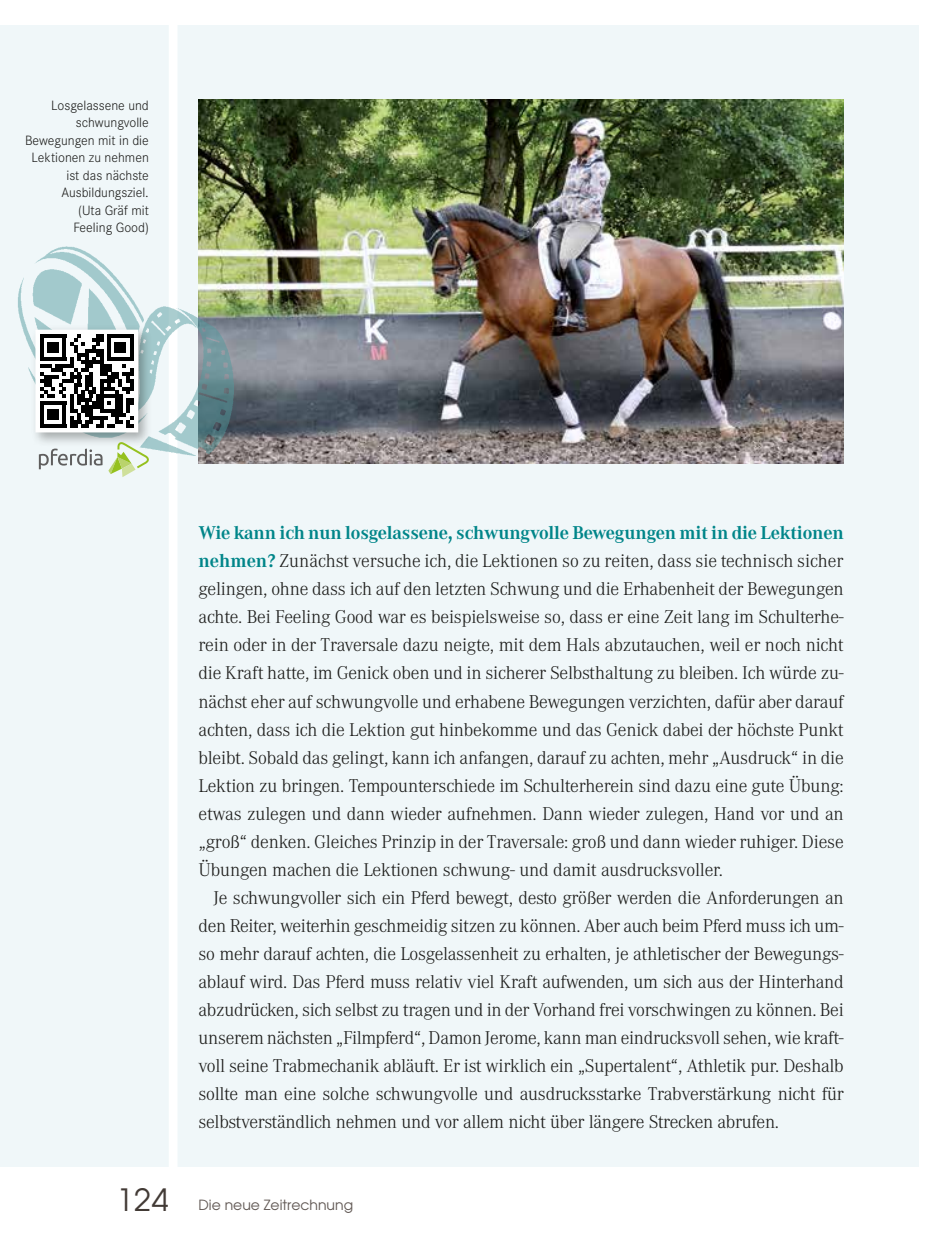
<style>
.page{position:relative;width:943px;height:1241px;background:#fff}
.page>*{position:absolute;margin:0;border:0;box-sizing:border-box;transform-origin:0 0}
.t1{font:30.62px "Avant Garde";color:#423a35}
.t2{font:300 19.25px/28px "Corporate A";letter-spacing:-.015em;color:#1d1d1b;text-align:justify}
.t3{font:300 14px/17.5px "Corporate S";color:#1d1d1b;text-align:right}
.t4{font:14px "Avant Garde";color:#615854}
.s1{font-weight:700;color:#008589}
</style>
<div class="page">
<div style="left:0;top:25px;width:918px;height:1141px;background:#f0f7f9"></div>
<div style="left:169px;top:0;width:8px;height:1240px;background:#fff"></div>
<img style="left:198px;top:99px;width:645px;height:364px">
<img style="left:18px;top:246px;width:215px;height:211px">
<div style="left:31px;top:325px;width:121px;height:121px;background:#1d1d1b;opacity:.35"></div>
<svg style="left:40px;top:334px;width:93px;height:93px"></svg>
<div style="left:35px;top:329px;width:103px;height:103px;border:4px solid #fff"></div>
<svg style="left:39px;top:448px;width:63px;height:21px"></svg>
<svg style="left:108px;top:442px;width:41px;height:35px"></svg>
<p class="t3" style="left:25px;top:97px;width:125px">Losgelassene und schwungvolle<br>Bewegungen mit in die<br>Lektionen zu nehmen ist das nächste<br>Ausbildungsziel.<br>(Uta Gräf mit<br>Feeling Good)</p>
<h1 class="t1" style="left:117px;top:1180px;width:54px">124</h1>
<p class="t2" style="left:198px;top:519px;width:646px"><span class="s1">Wie kann ich nun losgelassene, schwungvolle Bewegungen mit in die Lektionen nehmen?</span> Zunächst versuche ich, die Lektionen so zu reiten, dass sie technisch sicher gelingen, ohne dass ich auf den letzten Schwung und die Erhabenheit der Bewegungen achte. Bei Feeling Good war es beispielsweise so, dass er eine Zeit lang im Schulterhe&shy;rein oder in der Traversale dazu neigte, mit dem Hals abzutauchen, weil er noch nicht die Kraft hatte, im Genick oben und in sicherer Selbsthaltung zu bleiben. Ich würde zu&shy;nächst eher auf schwungvolle und erhabene Bewegungen verzichten, dafür aber darauf achten, dass ich die Lektion gut hinbekomme und das Genick dabei der höchste Punkt bleibt. Sobald das gelingt, kann ich anfangen, darauf zu achten, mehr „Ausdruck“ in die Lektion zu bringen. Tempounterschiede im Schulterherein sind dazu eine gute Übung: etwas zulegen und dann wieder aufnehmen. Dann wieder zulegen, Hand vor und an „groß“ denken. Gleiches Prinzip in der Traversale: groß und dann wieder ruhiger. Diese Übungen machen die Lektionen schwung- und damit ausdrucksvoller.</p>
<p class="t2" style="left:198px;top:883px;width:646px;text-indent:15px">Je schwungvoller sich ein Pferd bewegt, desto größer werden die Anforderungen an den Reiter, weiterhin geschmeidig sitzen zu können. Aber auch beim Pferd muss ich um&shy;so mehr darauf achten, die Losgelassenheit zu erhalten, je athletischer der Bewegungs&shy;ablauf wird. Das Pferd muss relativ viel Kraft aufwenden, um sich aus der Hinterhand abzudrücken, sich selbst zu tragen und in der Vorhand frei vorschwingen zu können. Bei unserem nächsten „Filmpferd“, Damon Jerome, kann man eindrucksvoll sehen, wie kraft&shy;voll seine Trabmechanik abläuft. Er ist wirklich ein „Supertalent“, Athletik pur. Deshalb sollte man eine solche schwungvolle und ausdrucksstarke Trabverstärkung nicht für selbstverständlich nehmen und vor allem nicht über längere Strecken abrufen.</p>
<p class="t4" style="left:198px;top:1196px;width:156px">Die neue Zeitrechnung</p>
</div>
